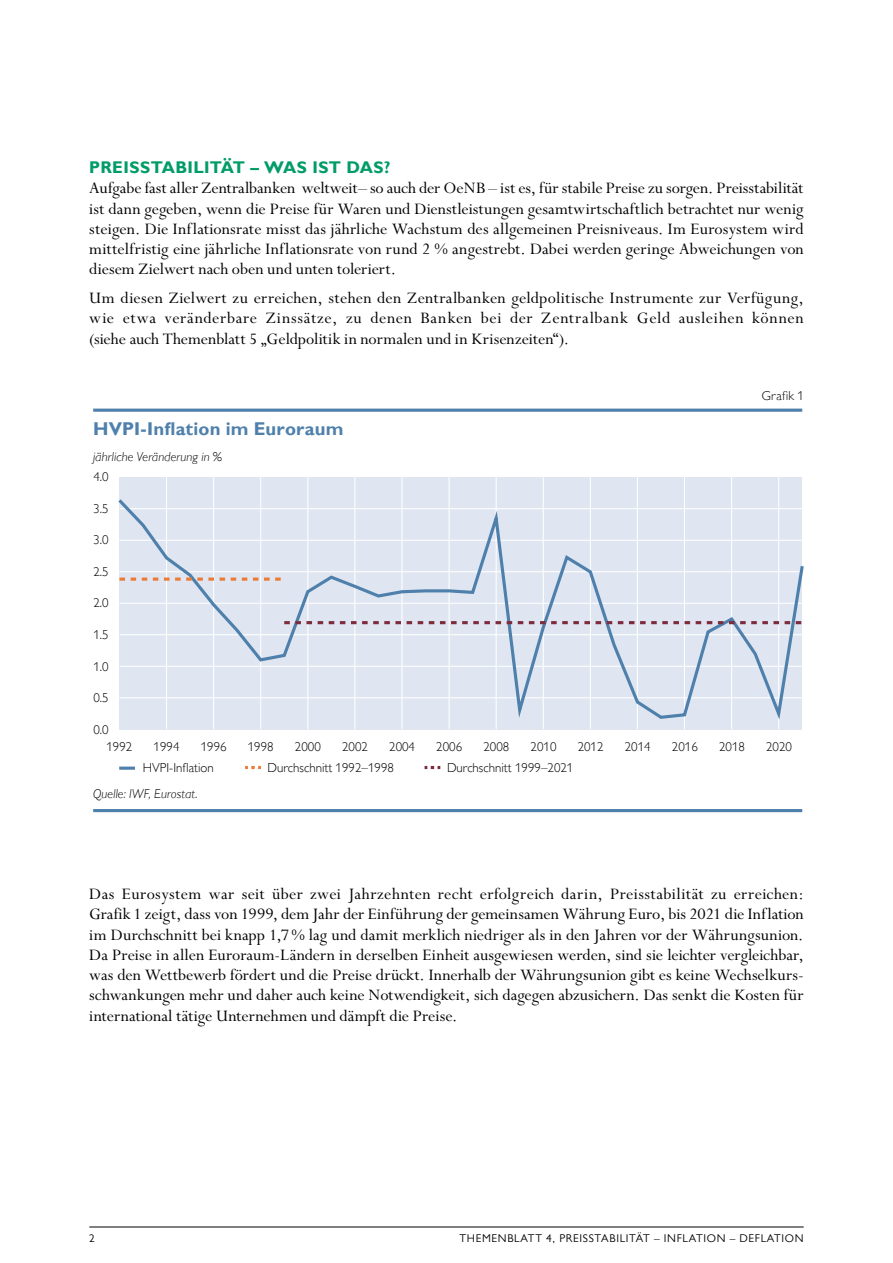
<style>
.page{position:relative;width:893px;height:1263px;background:#fff}
.page>*{position:absolute;margin:0;border:0;box-sizing:border-box;transform-origin:0 0}
.t1{font:700 18.6px "Gill Sans MT Pro";letter-spacing:.01em;color:#4f80ac}
.p_text{font:18px/20.2px "Perpetua Std";color:#000;text-align:justify}
.h2_titelGRÜNAmBeginn{font:700 16.95px "Gill Sans MT Pro";letter-spacing:.015em;color:#009c67}
.t2{font:300 12.9px "Gill Sans MT Pro";color:#000}
.t3{font:italic 300 12.9px/20px "Gill Sans MT Pro";letter-spacing:.01em;color:#000}
.t4{font:11.25px "Gill Sans MT Pro";letter-spacing:.06em;color:#000}
.s1{font-style:normal}
</style>
<div class="page">
<hr style="left:89px;top:1227px;width:715px;height:1px;background:#000">
<hr style="left:93px;top:409px;width:709px;height:3px;background:#4f80ac">
<hr style="left:93px;top:809px;width:709px;height:3px;background:#4f80ac">
<svg style="left:119px;top:766px;width:16px;height:4px"></svg>
<svg style="left:245px;top:766px;width:16px;height:3px"></svg>
<svg style="left:425px;top:766px;width:15px;height:3px"></svg>
<div style="left:119px;top:477px;width:683px;height:252px;background:#dfe6f1"></div>
<hr style="left:778px;top:477px;width:1px;height:252px;background:#fff">
<hr style="left:731px;top:477px;width:1px;height:252px;background:#fff">
<hr style="left:684px;top:477px;width:1px;height:252px;background:#fff">
<hr style="left:637px;top:477px;width:1px;height:252px;background:#fff">
<hr style="left:590px;top:477px;width:1px;height:252px;background:#fff">
<hr style="left:543px;top:477px;width:1px;height:252px;background:#fff">
<hr style="left:496px;top:477px;width:1px;height:252px;background:#fff">
<hr style="left:449px;top:477px;width:1px;height:252px;background:#fff">
<hr style="left:401px;top:477px;width:1px;height:252px;background:#fff">
<hr style="left:354px;top:477px;width:1px;height:252px;background:#fff">
<hr style="left:307px;top:477px;width:1px;height:252px;background:#fff">
<hr style="left:260px;top:477px;width:1px;height:252px;background:#fff">
<hr style="left:213px;top:477px;width:1px;height:252px;background:#fff">
<hr style="left:166px;top:477px;width:1px;height:252px;background:#fff">
<svg style="left:118px;top:496px;width:686px;height:230px"></svg>
<svg style="left:119px;top:577px;width:165px;height:4px"></svg>
<svg style="left:284px;top:621px;width:518px;height:3px"></svg>
<p class="h2_titelGRÜNAmBeginn" style="left:89px;top:157px;width:303px">PREISSTABILITÄT – WAS IST DAS?</p>
<p class="p_text" style="left:89px;top:179px;width:716px">Aufgabe fast aller Zentralbanken weltweit– so auch der OeNB – ist es, für stabile Preise zu sorgen. Preisstabilität ist dann gegeben, wenn die Preise für Waren und Dienstleistungen gesamtwirtschaftlich betrachtet nur wenig steigen. Die Inflationsrate misst das jährliche Wachstum des allgemeinen Preisniveaus. Im Eurosystem wird mittelfristig eine jährliche Inflationsrate von rund 2 % angestrebt. Dabei werden geringe Abweichungen von diesem Zielwert nach oben und unten toleriert.</p>
<p class="p_text" style="left:89px;top:288px;width:716px">Um diesen Zielwert zu erreichen, stehen den Zentralbanken geldpolitische Instrumente zur Verfügung, wie etwa veränderbare Zinssätze, zu denen Banken bei der Zentralbank Geld ausleihen können (siehe auch Themenblatt 5 „Geldpolitik in normalen und in Krisenzeiten“).</p>
<p class="t1" style="left:93px;top:417px;width:252px">HVPI-Inflation im Euroraum</p>
<p class="t3" style="left:93px;top:447px;width:130px">jährliche Veränderung in %<br><span class="s1">4.0</span></p>
<p class="t2" style="left:93px;top:501px;width:17px">3.5</p>
<p class="t2" style="left:93px;top:532px;width:17px">3.0</p>
<p class="t2" style="left:93px;top:564px;width:17px">2.5</p>
<p class="t2" style="left:93px;top:595px;width:17px">2.0</p>
<p class="t2" style="left:93px;top:627px;width:17px">1.5</p>
<p class="t2" style="left:93px;top:658px;width:17px">1.0</p>
<p class="t2" style="left:93px;top:690px;width:17px">0.5</p>
<p class="t2" style="left:93px;top:721px;width:17px">0.0</p>
<p class="t2" style="left:762px;top:388px;width:44px">Grafik 1</p>
<p class="t2" style="left:106px;top:739px;width:27px">1992</p>
<p class="t2" style="left:154px;top:739px;width:27px">1994</p>
<p class="t2" style="left:201px;top:739px;width:27px">1996</p>
<p class="t2" style="left:248px;top:739px;width:27px">1998</p>
<p class="t2" style="left:295px;top:739px;width:27px">2000</p>
<p class="t2" style="left:342px;top:739px;width:27px">2002</p>
<p class="t2" style="left:389px;top:739px;width:27px">2004</p>
<p class="t2" style="left:436px;top:739px;width:27px">2006</p>
<p class="t2" style="left:483px;top:739px;width:27px">2008</p>
<p class="t2" style="left:531px;top:739px;width:27px">2010</p>
<p class="t2" style="left:578px;top:739px;width:27px">2012</p>
<p class="t2" style="left:625px;top:739px;width:27px">2014</p>
<p class="t2" style="left:672px;top:739px;width:27px">2016</p>
<p class="t2" style="left:719px;top:739px;width:27px">2018</p>
<p class="t2" style="left:766px;top:739px;width:27px">2020</p>
<p class="t2" style="left:143px;top:760px;width:72px">HVPI-Inflation</p>
<p class="t2" style="left:268px;top:760px;width:128px">Durchschnitt 1992–1998</p>
<p class="t2" style="left:447px;top:760px;width:128px">Durchschnitt 1999–2021</p>
<p class="t3" style="left:93px;top:784px;width:106px">Quelle: IWF, Eurostat.</p>
<p class="p_text" style="left:89px;top:884px;width:716px">Das Eurosystem war seit über zwei Jahrzehnten recht erfolgreich darin, Preisstabilität zu erreichen:<br>Grafik 1 zeigt, dass von 1999, dem Jahr der Einführung der gemeinsamen Währung Euro, bis 2021 die Inflation im Durchschnitt bei knapp 1,7% lag und damit merklich niedriger als in den Jahren vor der Währungsunion.<br>Da Preise in allen Euroraum-Ländern in derselben Einheit ausgewiesen werden, sind sie leichter vergleichbar, was den Wettbewerb fördert und die Preise drückt. Innerhalb der Währungsunion gibt es keine Wechselkurs&shy;schwankungen mehr und daher auch keine Notwendigkeit, sich dagegen abzusichern. Das senkt die Kosten für international tätige Unternehmen und dämpft die Preise.</p>
<p class="t4" style="left:89px;top:1231px;width:7px">2</p>
<p class="t4" style="left:459px;top:1231px;width:346px">THEMENBLATT 4, PREISSTABILITÄT – INFLATION – DEFLATION</p>
</div>
